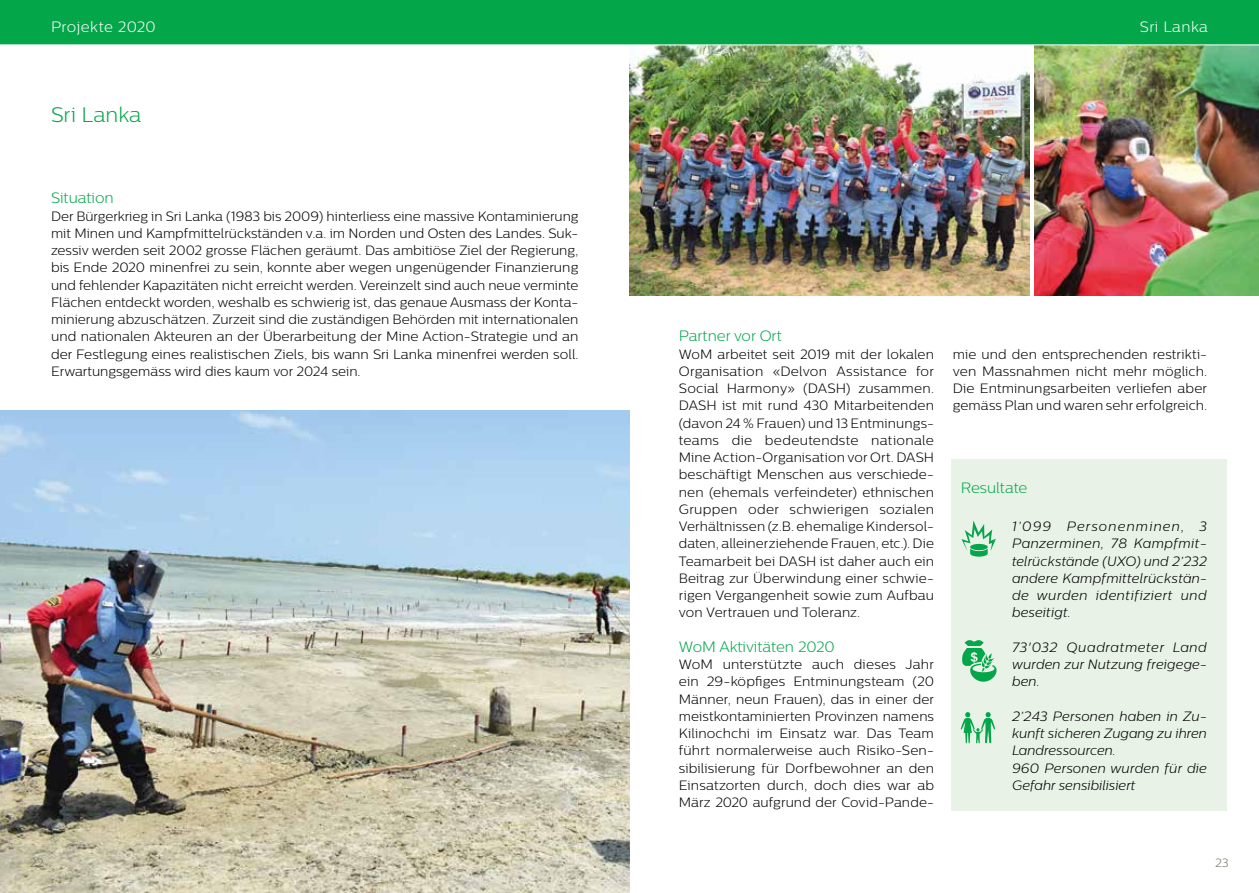
<style>
.page{position:relative;width:1259px;height:893px;background:#fff}
.page>*{position:absolute;margin:0;border:0;box-sizing:border-box;transform-origin:0 0}
.t1{font:300 21px "Centrale Sans";letter-spacing:-.005em;color:#04a64a}
.t2{font:300 15px "Centrale Sans";color:#04a64a}
.t3{font:300 15px "Centrale Sans";letter-spacing:.03em;color:#fff}
.t4{font:300 13.5px/17.2px "Centrale Sans";letter-spacing:.005em;color:#000;text-align:justify}
.t5{font:italic 300 13.5px/17.2px "Centrale Sans";letter-spacing:.01em;color:#000;text-align:justify}
.t6{font:300 12px "Centrale Sans";color:#797765}
</style>
<div class="page">
<img style="left:629px;top:45px;width:400px;height:251px">
<img style="left:1034px;top:45px;width:225px;height:251px">
<img style="left:0;top:410px;width:630px;height:483px">
<div style="left:951px;top:459px;width:275px;height:352px;background:#e8f2e6"></div>
<svg style="left:961px;top:520px;width:35px;height:37px"></svg>
<svg style="left:962px;top:640px;width:34px;height:42px"></svg>
<svg style="left:960px;top:712px;width:35px;height:31px"></svg>
<div style="left:0;top:0;width:1259px;height:45px;background:#04a64a"></div>
<p class="t3" style="left:51px;top:19px;width:106px">Projekte 2020</p>
<p class="t3" style="left:1140px;top:19px;width:70px">Sri Lanka</p>
<h1 class="t1" style="left:51px;top:103px;width:92px">Sri Lanka</h1>
<p class="t2" style="left:51px;top:190px;width:64px">Situation</p>
<p class="t4" style="left:51px;top:207px;width:529px">Der Bürgerkrieg in Sri Lanka (1983 bis 2009) hinterliess eine massive Kontaminierung mit Minen und Kampfmittelrückständen v.a. im Norden und Osten des Landes. Suk&shy;zessiv werden seit 2002 grosse Flächen geräumt. Das ambitiöse Ziel der Regierung, bis Ende 2020 minenfrei zu sein, konnte aber wegen ungenügender Finanzierung und fehlender Kapazitäten nicht erreicht werden. Vereinzelt sind auch neue verminte Flächen entdeckt worden, weshalb es schwierig ist, das genaue Ausmass der Konta&shy;minierung abzuschätzen. Zurzeit sind die zuständigen Behörden mit internationalen und nationalen Akteuren an der Überarbeitung der Mine Action-Strategie und an der Festlegung eines realistischen Ziels, bis wann Sri Lanka minenfrei werden soll.<br>Erwartungsgemäss wird dies kaum vor 2024 sein.</p>
<p class="t2" style="left:679px;top:328px;width:104px">Partner vor Ort</p>
<p class="t4" style="left:679px;top:345px;width:257px">WoM arbeitet seit 2019 mit der lokalen Organisation «Delvon Assistance for Social Harmony» (DASH) zusammen.<br>DASH ist mit rund 430 Mitarbeitenden (davon 24 % Frauen) und 13 Entminungs&shy;teams die bedeutendste nationale Mine Action-Organisation vor Ort. DASH beschäftigt Menschen aus verschiede&shy;nen (ehemals verfeindeter) ethnischen Gruppen oder schwierigen sozialen Verhältnissen (z.B. ehemalige Kindersol&shy;daten, alleinerziehende Frauen, etc.). Die Teamarbeit bei DASH ist daher auch ein Beitrag zur Überwindung einer schwie&shy;rigen Vergangenheit sowie zum Aufbau von Vertrauen und Toleranz.</p>
<p class="t2" style="left:679px;top:638px;width:158px">WoM Aktivitäten 2020</p>
<p class="t4" style="left:679px;top:656px;width:257px">WoM unterstützte auch dieses Jahr ein 29-köpfiges Entminungsteam (20<br>Männer, neun Frauen), das in einer der meistkontaminierten Provinzen namens Kilinochchi im Einsatz war. Das Team führt normalerweise auch Risiko-Sen&shy;sibilisierung für Dorfbewohner an den Einsatzorten durch, doch dies war ab März 2020 aufgrund der Covid-Pande-</p>
<p class="t4" style="left:953px;top:345px;width:256px">mie und den entsprechenden restrikti&shy;ven Massnahmen nicht mehr möglich.<br>Die Entminungsarbeiten verliefen aber gemäss Plan und waren sehr erfolgreich.</p>
<p class="t2" style="left:961px;top:479px;width:68px">Resultate</p>
<p class="t5" style="left:1012px;top:518px;width:196px">1’099 Personenminen, 3<br>Panzerminen, 78 Kampfmit&shy;telrückstände (UXO) und 2’232 andere Kampfmittelrückstän&shy;de wurden identifiziert und beseitigt.</p>
<p class="t5" style="left:1012px;top:638px;width:196px">73'032 Quadratmeter Land wurden zur Nutzung freigege&shy;ben.</p>
<p class="t5" style="left:1012px;top:707px;width:196px;text-align:left">2’243 Personen haben in Zu&shy;kunft sicheren Zugang zu ihren<br>Landressourcen.<br>960 Personen wurden für die<br>Gefahr sensibilisiert</p>
<p class="t6" style="left:30px;top:856px;width:15px">22</p>
<p class="t6" style="left:1215px;top:856px;width:15px">23</p>
</div>
